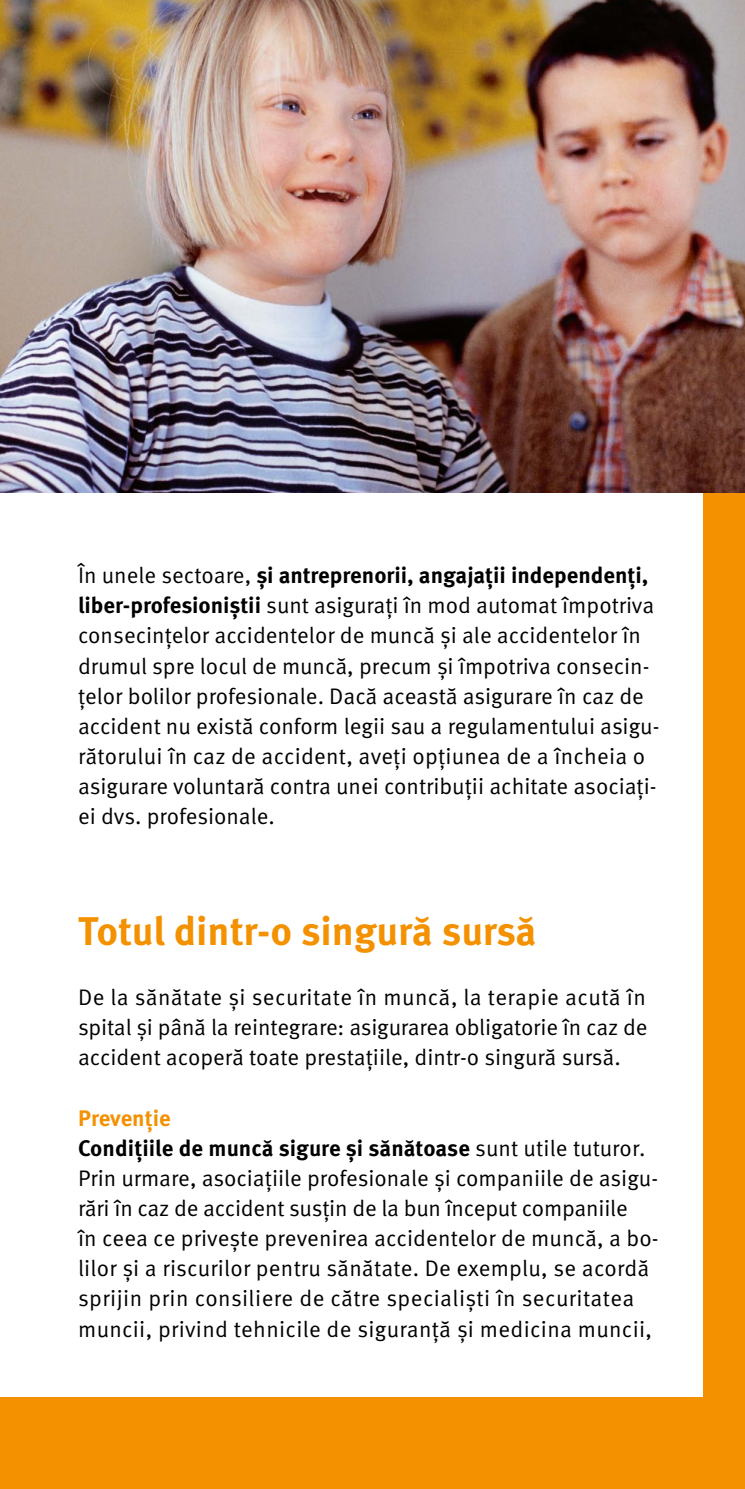
<style>
.page{position:relative;width:745px;height:1489px;background:#fff}
.page>*{position:absolute;margin:0;border:0;box-sizing:border-box;transform-origin:0 0}
.FL_Head_FL_Head_16pt_orange{font:700 40px "Meta Pro";letter-spacing:-.005em;color:#f39100}
.FL_Copy_FL_Copy_schwarz{font:22.5px/30px "Meta Pro Norm";color:#000}
.FL_Copy_FL_Copyhead_orange{font:700 22.5px "Meta Pro";color:#f39100}
.s1{font-family:"Meta Pro";font-weight:700}
</style>
<div class="page">
<div style="left:0;top:493px;width:744px;height:995px;background:#f39100"></div>
<div style="left:0;top:493px;width:702px;height:903px;background:#fff"></div>
<img style="left:0;top:0;width:744px;height:493px">
<p class="FL_Copy_FL_Copy_schwarz" style="left:78px;top:559px;width:582px">În unele sectoare, <span class="s1">şi antreprenorii, angajaţii independenţi, liber-profesioniştii</span> sunt asiguraţi în mod automat împotriva consecinţelor accidentelor de muncă şi ale accidentelor în drumul spre locul de muncă, precum şi împotriva consecin&shy;ţelor bolilor profesionale. Dacă această asigurare în caz de accident nu există conform legii sau a regulamentului asigu&shy;rătorului în caz de accident, aveţi opţiunea de a încheia o asigurare voluntară contra unei contribuţii achitate asociaţi&shy;ei dvs. profesionale.</p>
<h2 class="FL_Head_FL_Head_16pt_orange" style="left:78px;top:899px;width:459px">Totul dintr-o singură sursă</h2>
<p class="FL_Copy_FL_Copy_schwarz" style="left:78px;top:980px;width:570px;text-align:justify">De la sănătate şi securitate în muncă, la terapie acută în spital şi până la reintegrare: asigurarea obligatorie în caz de accident acoperă toate prestaţiile, dintr-o singură sursă.</p>
<h3 class="FL_Copy_FL_Copyhead_orange" style="left:78px;top:1100px;width:94px">Prevenţie</h3>
<p class="FL_Copy_FL_Copy_schwarz" style="left:78px;top:1131px;width:581px"><span class="s1">Condiţiile de muncă sigure şi sănătoase</span> sunt utile tuturor.<br>Prin urmare, asociaţiile profesionale şi companiile de asigu&shy;rări în caz de accident susţin de la bun început companiile<br>în ceea ce priveşte prevenirea accidentelor de muncă, a bo&shy;lilor şi a riscurilor pentru sănătate. De exemplu, se acordă sprijin prin consiliere de către specialişti în securitatea muncii, privind tehnicile de siguranţă şi medicina muncii,</p>
</div>
